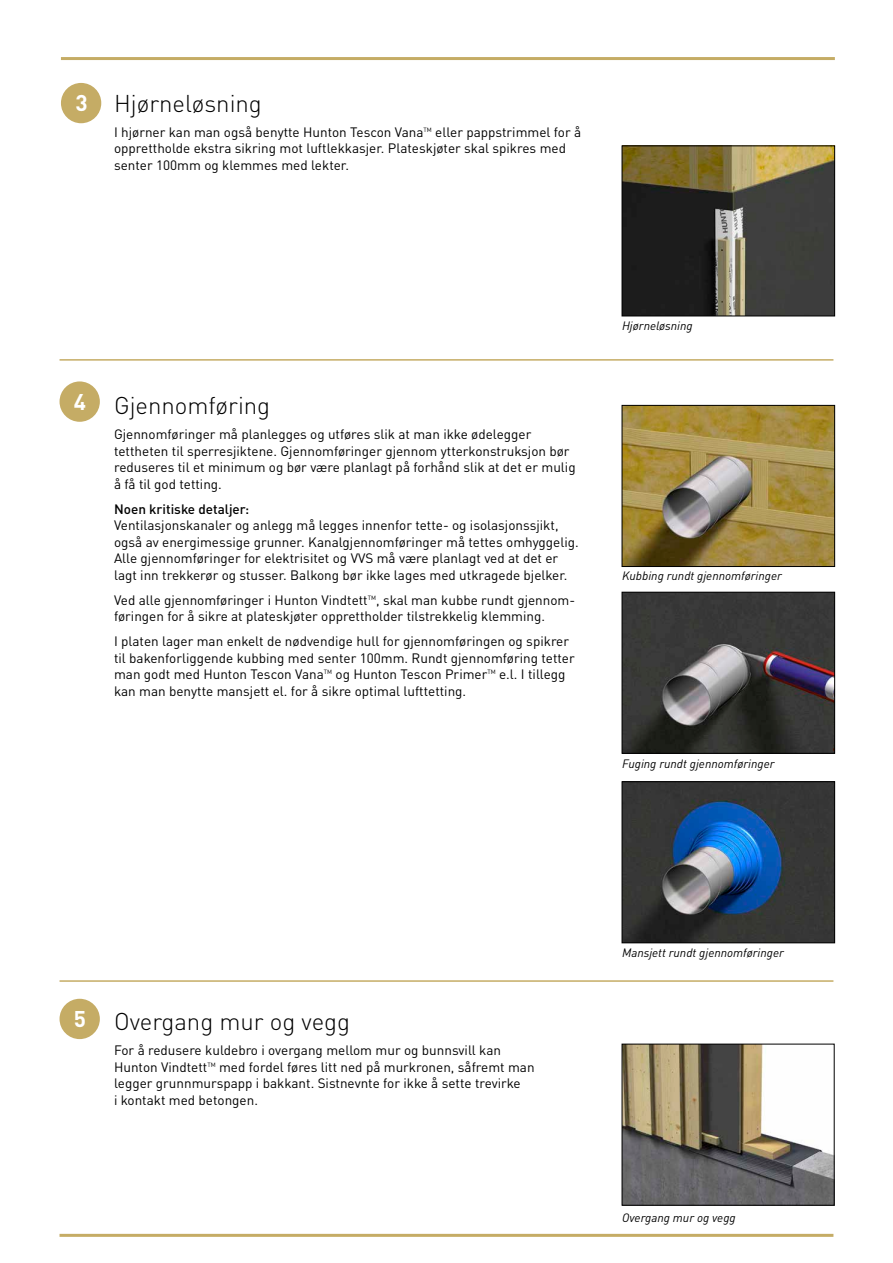
<style>
.page{position:relative;width:893px;height:1263px;background:#fff}
.page>*{position:absolute;margin:0;border:0;box-sizing:border-box;transform-origin:0 0}
.t1{font:300 24px "DINOT";color:#000}
.t2{font:700 22.5px "DINOT";color:#fff}
.t3{font:13.5px/16.5px "DINOT";color:#000}
.t4{font:500 13.5px "DINOT";color:#000}
.t5{font:italic 12px "DINOT";color:#000}
.s1{font-weight:700;font-size:22.5px;color:#fff}
</style>
<div class="page">
<hr style="left:60px;top:1234px;width:773px;height:3px;background:#c5ac65">
<div style="left:61px;top:83px;width:40px;height:40px;background:#c5ac65;border-radius:50%"></div>
<div style="left:60px;top:999px;width:40px;height:40px;background:#c5ac65;border-radius:50%"></div>
<div style="left:60px;top:381px;width:40px;height:41px;background:#c5ac65;border-radius:50%"></div>
<hr style="left:61px;top:57px;width:774px;height:3px;background:#c5ac65">
<hr style="left:60px;top:980px;width:773px;height:2px;background:#c5ac65">
<hr style="left:60px;top:359px;width:773px;height:2px;background:#c5ac65">
<img style="left:624px;top:148px;width:209px;height:166px">
<div style="left:622px;top:146px;width:213px;height:170px;border:1px solid #000"></div>
<img style="left:624px;top:407px;width:209px;height:158px">
<div style="left:622px;top:405px;width:213px;height:162px;border:1px solid #000"></div>
<img style="left:624px;top:594px;width:209px;height:157px">
<div style="left:622px;top:592px;width:213px;height:161px;border:1px solid #000"></div>
<img style="left:624px;top:783px;width:209px;height:158px">
<div style="left:622px;top:781px;width:213px;height:162px;border:1px solid #000"></div>
<img style="left:624px;top:1046px;width:208px;height:157px">
<h1 class="t1" style="left:75px;top:88px;width:188px"><span class="s1">3</span> Hjørneløsning</h1>
<p class="t3" style="left:114px;top:124px;width:469px">I hjørner kan man også benytte Hunton Tescon Vana<sup>TM</sup> eller pappstrimmel for å opprettholde ekstra sikring mot luftlekkasjer. Plateskjøter skal spikres med senter 100mm og klemmes med lekter.</p>
<h2 class="t2" style="left:74px;top:387px;width:14px">4</h2>
<h1 class="t1" style="left:114px;top:391px;width:158px">Gjennomføring</h1>
<p class="t3" style="left:114px;top:426px;width:463px">Gjennomføringer må planlegges og utføres slik at man ikke ødelegger tettheten til sperresjiktene. Gjennomføringer gjennom ytterkonstruksjon bør reduseres til et minimum og bør være planlagt på forhånd slik at det er mulig å få til god tetting.</p>
<p class="t4" style="left:114px;top:500px;width:137px">Noen kritiske detaljer:</p>
<p class="t3" style="left:114px;top:517px;width:466px">Ventilasjonskanaler og anlegg må legges innenfor tette- og isolasjonssjikt, også av energimessige grunner. Kanalgjennomføringer må tettes omhyggelig.<br>Alle gjennomføringer for elektrisitet og VVS må være planlagt ved at det er lagt inn trekkerør og stusser. Balkong bør ikke lages med utkragede bjelker.</p>
<p class="t3" style="left:114px;top:591px;width:463px">Ved alle gjennomføringer i Hunton Vindtett<sup>TM</sup>, skal man kubbe rundt gjennom&shy;føringen for å sikre at plateskjøter opprettholder tilstrekkelig klemming.</p>
<p class="t3" style="left:114px;top:633px;width:462px">I platen lager man enkelt de nødvendige hull for gjennomføringen og spikrer til bakenforliggende kubbing med senter 100mm. Rundt gjennomføring tetter man godt med Hunton Tescon Vana<sup>TM</sup> og Hunton Tescon Primer<sup>TM</sup> e.l. I tillegg kan man benytte mansjett el. for å sikre optimal lufttetting.</p>
<p class="t5" style="left:622px;top:319px;width:72px">Hjørneløsning</p>
<p class="t5" style="left:622px;top:568px;width:161px">Kubbing rundt gjennomføringer</p>
<p class="t5" style="left:622px;top:756px;width:154px">Fuging rundt gjennomføringer</p>
<h2 class="t2" style="left:74px;top:1004px;width:14px">5</h2>
<h1 class="t1" style="left:114px;top:1007px;width:238px">Overgang mur og vegg</h1>
<p class="t3" style="left:114px;top:1042px;width:422px">For å redusere kuldebro i overgang mellom mur og bunnsvill kan Hunton Vindtett<sup>TM</sup> med fordel føres litt ned på murkronen, såfremt man legger grunnmurspapp i bakkant. Sistnevnte for ikke å sette trevirke<br>i kontakt med betongen.</p>
<p class="t5" style="left:622px;top:945px;width:163px">Mansjett rundt gjennomføringer</p>
<p class="t5" style="left:622px;top:1210px;width:115px">Overgang mur og vegg</p>
</div>
